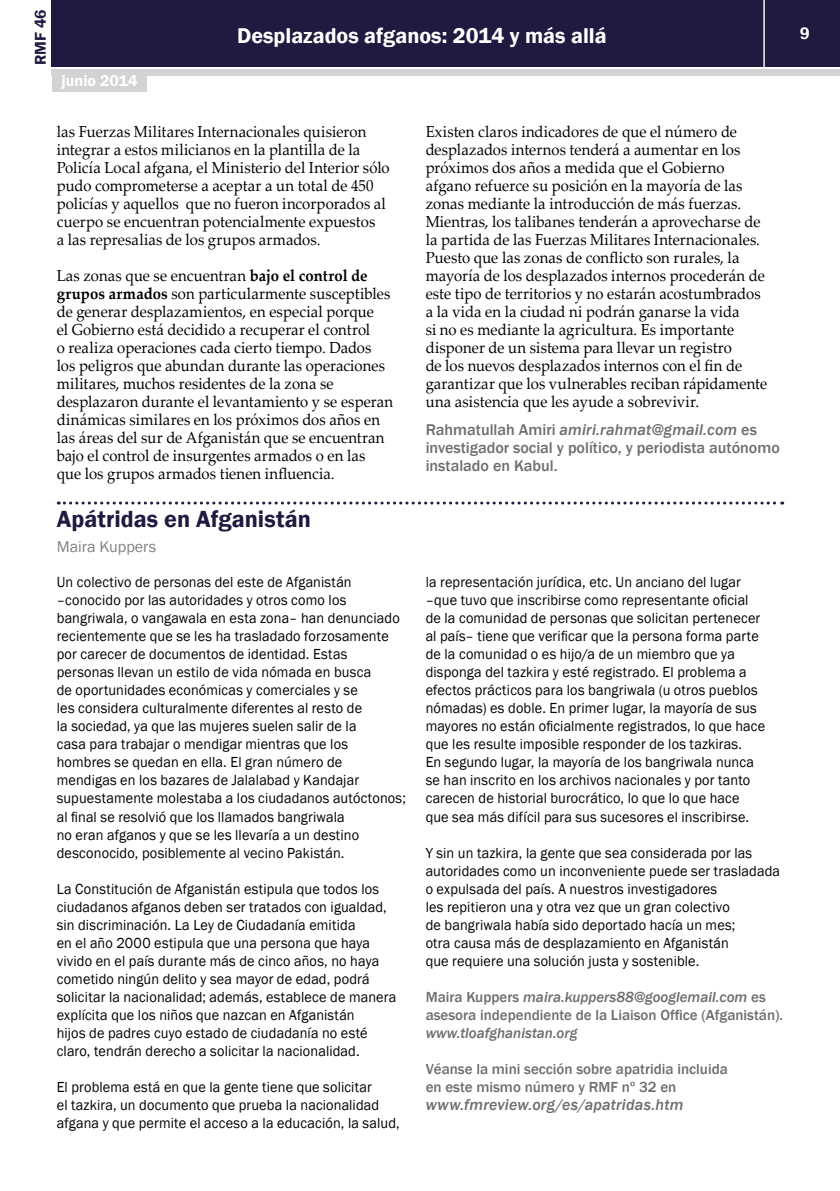
<style>
.page{position:relative;width:840px;height:1191px;background:#fff}
.page>*{position:absolute;margin:0;border:0;box-sizing:border-box;transform-origin:0 0}
.t1{font:600 24px "Franklin Gothic";color:#211a40}
.t2{font:600 22px "Franklin Gothic";color:#fff}
.t3{font:600 17px "Franklin Gothic";color:#fff}
.t4{font:16px/18px "Palatino Linotype";letter-spacing:.005em;color:#000;scale:.93 1}
.t5{font:500 16px/18px "Franklin Gothic";color:#6d6e71}
.t6{font:italic 500 16px "Franklin Gothic";letter-spacing:.01em;color:#6d6e71}
.t7{font:16px "Franklin Gothic";color:#808285}
.t8{font:600 16px "Franklin Gothic";color:#fff}
.t9{font:600 16px "Franklin Gothic";color:#211a40}
.t10{font:15px/18px "Franklin Gothic";letter-spacing:.01em;color:#000;scale:.95 1}
.t11{font:500 15px/18px "Franklin Gothic";color:#6d6e71}
.t12{font:italic 500 15px "Franklin Gothic";color:#6d6e71}
.s1{font-weight:700}
.s2{font-style:italic}
</style>
<div class="page">
<div style="left:52px;top:0;width:787px;height:66px;background:#211a40"></div>
<div style="left:52px;top:69px;width:787px;height:6px;background:#d1d3d4"></div>
<hr style="left:763px;top:0;width:1px;height:68px;background:#fff">
<div style="left:52px;top:74px;width:94px;height:18px;background:#d1d3d4"></div>
<svg style="left:58px;top:501px;width:724px;height:3px"></svg>
<p class="t9" style="left:31px;top:65px;width:57px;rotate:-90deg">RMF 46</p>
<h2 class="t2" style="left:237px;top:22px;width:371px">Desplazados afganos: 2014 y más allá</h2>
<p class="t3" style="left:799px;top:23px;width:11px">9</p>
<p class="t8" style="left:61px;top:71px;width:77px">junio 2014</p>
<p class="t4" style="left:57px;top:122px;width:359px">las Fuerzas Militares Internacionales quisieron integrar a estos milicianos en la plantilla de la Policía Local afgana, el Ministerio del Interior sólo pudo comprometerse a aceptar a un total de 450 policías y aquellos que no fueron incorporados al cuerpo se encuentran potencialmente expuestos<br>a las represalias de los grupos armados.</p>
<p class="t4" style="left:57px;top:266px;width:363px">Las zonas que se encuentran <span class="s1">bajo el control de grupos armados</span> son particularmente susceptibles de generar desplazamientos, en especial porque<br>el Gobierno está decidido a recuperar el control<br>o realiza operaciones cada cierto tiempo. Dados los peligros que abundan durante las operaciones militares, muchos residentes de la zona se desplazaron durante el levantamiento y se esperan dinámicas similares en los próximos dos años en las áreas del sur de Afganistán que se encuentran bajo el control de insurgentes armados o en las que los grupos armados tienen influencia.</p>
<h1 class="t1" style="left:57px;top:504px;width:255px">Apátridas en Afganistán</h1>
<p class="t7" style="left:57px;top:537px;width:101px">Maira Kuppers</p>
<p class="t10" style="left:57px;top:574px;width:369px">Un colectivo de personas del este de Afganistán –conocido por las autoridades y otros como los bangriwala, o vangawala en esta zona– han denunciado recientemente que se les ha trasladado forzosamente por carecer de documentos de identidad. Estas personas llevan un estilo de vida nómada en busca<br>de oportunidades económicas y comerciales y se<br>les considera culturalmente diferentes al resto de<br>la sociedad, ya que las mujeres suelen salir de la<br>casa para trabajar o mendigar mientras que los hombres se quedan en ella. El gran número de mendigas en los bazares de Jalalabad y Kandajar supuestamente molestaba a los ciudadanos autóctonos; al final se resolvió que los llamados bangriwala<br>no eran afganos y que se les llevaría a un destino desconocido, posiblemente al vecino Pakistán.</p>
<p class="t10" style="left:57px;top:880px;width:359px">La Constitución de Afganistán estipula que todos los ciudadanos afganos deben ser tratados con igualdad, sin discriminación. La Ley de Ciudadanía emitida<br>en el año 2000 estipula que una persona que haya vivido en el país durante más de cinco años, no haya cometido ningún delito y sea mayor de edad, podrá solicitar la nacionalidad; además, establece de manera explícita que los niños que nazcan en Afganistán<br>hijos de padres cuyo estado de ciudadanía no esté claro, tendrán derecho a solicitar la nacionalidad.</p>
<p class="t10" style="left:57px;top:1078px;width:362px">El problema está en que la gente tiene que solicitar<br>el tazkira, un documento que prueba la nacionalidad afgana y que permite el acceso a la educación, la salud,</p>
<p class="t4" style="left:425px;top:122px;width:368px">Existen claros indicadores de que el número de desplazados internos tenderá a aumentar en los próximos dos años a medida que el Gobierno afgano refuerce su posición en la mayoría de las zonas mediante la introducción de más fuerzas.<br>Mientras, los talibanes tenderán a aprovecharse de la partida de las Fuerzas Militares Internacionales.<br>Puesto que las zonas de conflicto son rurales, la mayoría de los desplazados internos procederán de este tipo de territorios y no estarán acostumbrados a la vida en la ciudad ni podrán ganarse la vida<br>si no es mediante la agricultura. Es importante disponer de un sistema para llevar un registro<br>de los nuevos desplazados internos con el fin de garantizar que los vulnerables reciban rápidamente una asistencia que les ayude a sobrevivir.</p>
<p class="t5" style="left:425px;top:421px;width:355px">Rahmatullah Amiri <span class="s2">amiri.rahmat@gmail.com</span> es investigador social y político, y periodista autónomo instalado en Kabul.</p>
<p class="t10" style="left:425px;top:574px;width:359px">la representación jurídica, etc. Un anciano del lugar –que tuvo que inscribirse como representante oficial de la comunidad de personas que solicitan pertenecer al país– tiene que verificar que la persona forma parte de la comunidad o es hijo/a de un miembro que ya disponga del tazkira y esté registrado. El problema a efectos prácticos para los bangriwala (u otros pueblos nómadas) es doble. En primer lugar, la mayoría de sus mayores no están oficialmente registrados, lo que hace que les resulte imposible responder de los tazkiras.<br>En segundo lugar, la mayoría de los bangriwala nunca se han inscrito en los archivos nacionales y por tanto carecen de historial burocrático, lo que lo que hace que sea más difícil para sus sucesores el inscribirse.</p>
<p class="t10" style="left:425px;top:844px;width:374px">Y sin un tazkira, la gente que sea considerada por las autoridades como un inconveniente puede ser trasladada o expulsada del país. A nuestros investigadores<br>les repitieron una y otra vez que un gran colectivo<br>de bangriwala había sido deportado hacía un mes;<br>otra causa más de desplazamiento en Afganistán<br>que requiere una solución justa y sostenible.</p>
<p class="t11" style="left:425px;top:987px;width:359px">Maira Kuppers <span class="s2">maira.kuppers88@googlemail.com</span> es asesora independiente de la Liaison Office (Afganistán).</p>
<p class="t12" style="left:425px;top:1023px;width:153px">www.tloafghanistan.org</p>
<p class="t11" style="left:425px;top:1059px;width:303px">Véanse la mini sección sobre apatridia incluida en este mismo número y RMF nº 32 en</p>
<p class="t6" style="left:425px;top:1094px;width:259px">www.fmreview.org/es/apatridas.htm</p>
</div>
